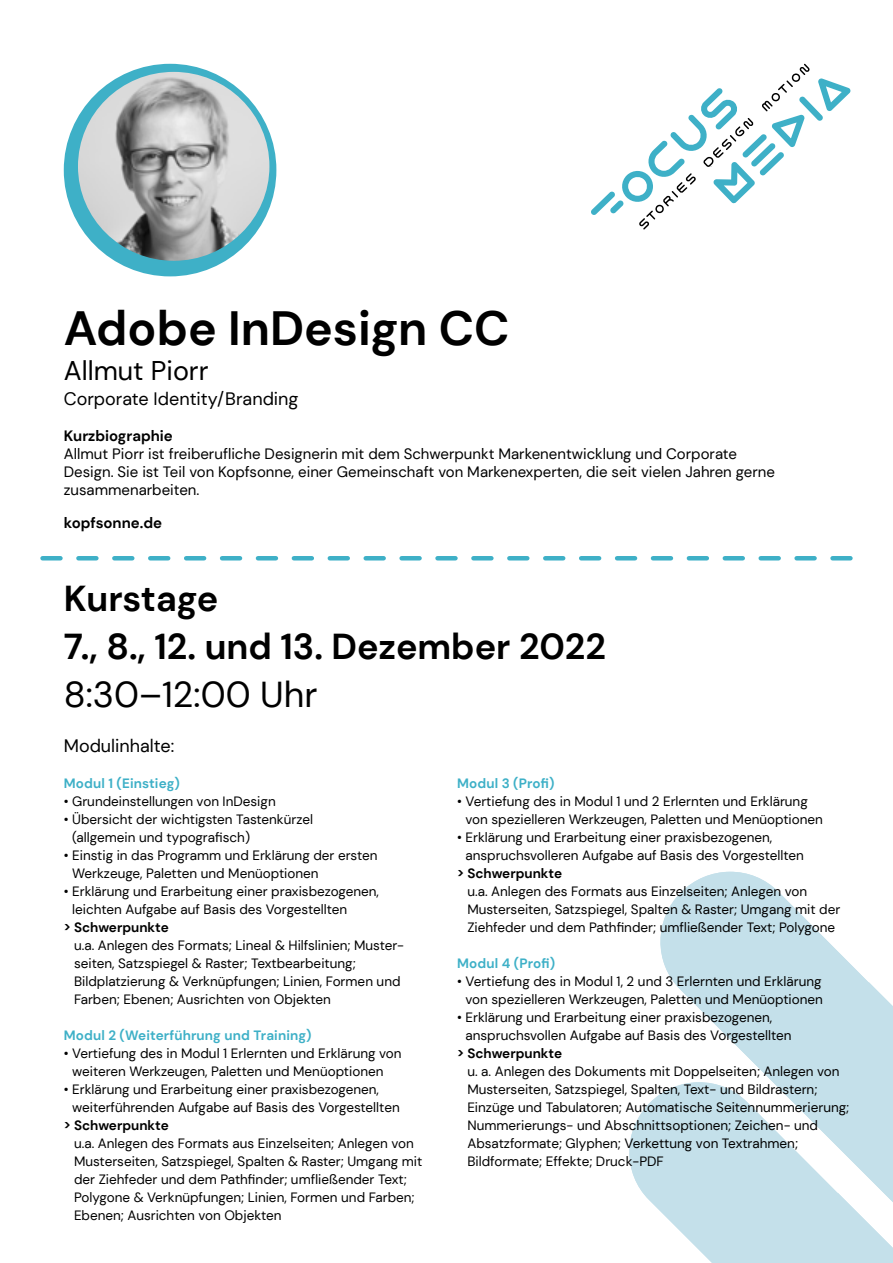
<style>
.page{position:relative;width:893px;height:1263px;background:#fff}
.page>*{position:absolute;margin:0;border:0;box-sizing:border-box;transform-origin:0 0}
.t1{font:700 48px "DM Sans";color:#000}
.t2{font:700 36px/48px "DM Sans";color:#000}
.t3{font:36px "DM Sans";color:#000}
.t4{font:27px "DM Sans";color:#000}
.t5{font:18px "DM Sans";color:#000}
.t6{font:15px/18px "DM Sans";color:#000}
.t7{font:700 15px "DM Sans";color:#000}
.t8{font:13.5px/18px "DM Sans";color:#000}
.t9{font:700 13.5px "DM Sans";letter-spacing:.01em;color:#3eb0c7}
.t10{font:700 13.5px "DM Sans";color:#000}
</style>
<div class="page">
<svg style="left:591px;top:64px;width:260px;height:166px"></svg>
<svg style="left:43px;top:556px;width:807px;height:4px"></svg>
<svg style="left:660px;top:872px;width:233px;height:210px;fill:#c4e0ea"></svg>
<svg style="left:629px;top:1082px;width:264px;height:181px;fill:#c4e0ea"></svg>
<div style="left:64px;top:64px;width:212px;height:212px;background:#3eb0c7;border-radius:50%"></div>
<img style="left:78px;top:72px;width:191px;height:189px">
<h1 class="t1" style="left:64px;top:298px;width:447px">Adobe InDesign CC</h1>
<h3 class="t4" style="left:64px;top:354px;width:146px">Allmut Piorr</h3>
<h3 class="t5" style="left:64px;top:388px;width:236px">Corporate Identity/Branding</h3>
<p class="t7" style="left:64px;top:426px;width:111px">Kurzbiographie</p>
<p class="t6" style="left:64px;top:445px;width:713px">Allmut Piorr ist freiberufliche Designerin mit dem Schwerpunkt Markenentwicklung und Corporate<br>Design. Sie ist Teil von Kopfsonne, einer Gemeinschaft von Markenexperten, die seit vielen Jahren gerne zusammenarbeiten.</p>
<p class="t7" style="left:64px;top:513px;width:100px">kopfsonne.de</p>
<h2 class="t2" style="left:64px;top:574px;width:544px">Kurstage<br>7., 8., 12. und 13. Dezember 2022</h2>
<h2 class="t3" style="left:64px;top:672px;width:255px">8:30–12:00 Uhr</h2>
<h3 class="t5" style="left:64px;top:734px;width:112px">Modulinhalte:</h3>
<p class="t9" style="left:64px;top:774px;width:118px">Modul 1 (Einstieg)</p>
<p class="t8" style="left:64px;top:792px;width:213px">• Grundeinstellungen von InDesign</p>
<p class="t8" style="left:72px;top:810px;width:242px;text-indent:-8px">• Übersicht der wichtigsten Tastenkürzel (allgemein und typografisch)</p>
<p class="t8" style="left:72px;top:846px;width:307px;text-indent:-8px">• Einstig in das Programm und Erklärung der ersten<br>Werkzeuge, Paletten und Menüoptionen</p>
<p class="t8" style="left:72px;top:882px;width:308px;text-indent:-8px">• Erklärung und Erarbeitung einer praxisbezogenen, leichten Aufgabe auf Basis des Vorgestellten</p>
<p class="t10" style="left:64px;top:918px;width:107px">&gt; Schwerpunkte</p>
<p class="t8" style="left:74px;top:936px;width:332px">u.a. Anlegen des Formats; Lineal &amp; Hilfslinien; Muster&shy;seiten, Satzspiegel &amp; Raster; Textbearbeitung; Bildplatzierung &amp; Verknüpfungen; Linien, Formen und Farben; Ebenen; Ausrichten von Objekten</p>
<p class="t9" style="left:64px;top:1026px;width:249px">Modul 2 (Weiterführung und Training)</p>
<p class="t8" style="left:72px;top:1044px;width:331px;text-indent:-8px">• Vertiefung des in Modul 1 Erlernten und Erklärung von weiteren Werkzeugen, Paletten und Menüoptionen</p>
<p class="t8" style="left:72px;top:1080px;width:329px;text-indent:-8px">• Erklärung und Erarbeitung einer praxisbezogenen, weiterführenden Aufgabe auf Basis des Vorgestellten</p>
<p class="t10" style="left:64px;top:1116px;width:107px">&gt; Schwerpunkte</p>
<p class="t8" style="left:74px;top:1134px;width:350px">u.a. Anlegen des Formats aus Einzelseiten; Anlegen von Musterseiten, Satzspiegel, Spalten &amp; Raster; Umgang mit der Ziehfeder und dem Pathfinder; umfließender Text; Polygone &amp; Verknüpfungen; Linien, Formen und Farben; Ebenen; Ausrichten von Objekten</p>
<p class="t9" style="left:457px;top:774px;width:99px">Modul 3 (Profi)</p>
<p class="t8" style="left:465px;top:792px;width:359px;text-indent:-8px">• Vertiefung des in Modul 1 und 2 Erlernten und Erklärung von spezielleren Werkzeugen, Paletten und Menüoptionen</p>
<p class="t8" style="left:465px;top:828px;width:340px;text-indent:-8px">• Erklärung und Erarbeitung einer praxisbezogenen, anspruchsvolleren Aufgabe auf Basis des Vorgestellten</p>
<p class="t10" style="left:457px;top:864px;width:107px">&gt; Schwerpunkte</p>
<p class="t8" style="left:467px;top:882px;width:374px">u.a. Anlegen des Formats aus Einzelseiten; Anlegen von<br>Musterseiten, Satzspiegel, Spalten &amp; Raster; Umgang mit der<br>Ziehfeder und dem Pathfinder; umfließender Text; Polygone</p>
<p class="t9" style="left:457px;top:954px;width:99px">Modul 4 (Profi)</p>
<p class="t8" style="left:457px;top:972px;width:367px;text-align:right">• Vertiefung des in Modul 1, 2 und 3 Erlernten und Erklärung von spezielleren Werkzeugen, Paletten und Menüoptionen</p>
<p class="t8" style="left:465px;top:1008px;width:327px;text-indent:-8px">• Erklärung und Erarbeitung einer praxisbezogenen, anspruchsvollen Aufgabe auf Basis des Vorgestellten</p>
<p class="t10" style="left:457px;top:1044px;width:107px">&gt; Schwerpunkte</p>
<p class="t8" style="left:467px;top:1062px;width:383px">u. a. Anlegen des Dokuments mit Doppelseiten; Anlegen von Musterseiten, Satzspiegel, Spalten, Text- und Bildrastern; Einzüge und Tabulatoren; Automatische Seitennummerierung; Nummerierungs- und Abschnittsoptionen; Zeichen- und Absatzformate; Glyphen; Verkettung von Textrahmen; Bildformate; Effekte; Druck-PDF</p>
</div>
